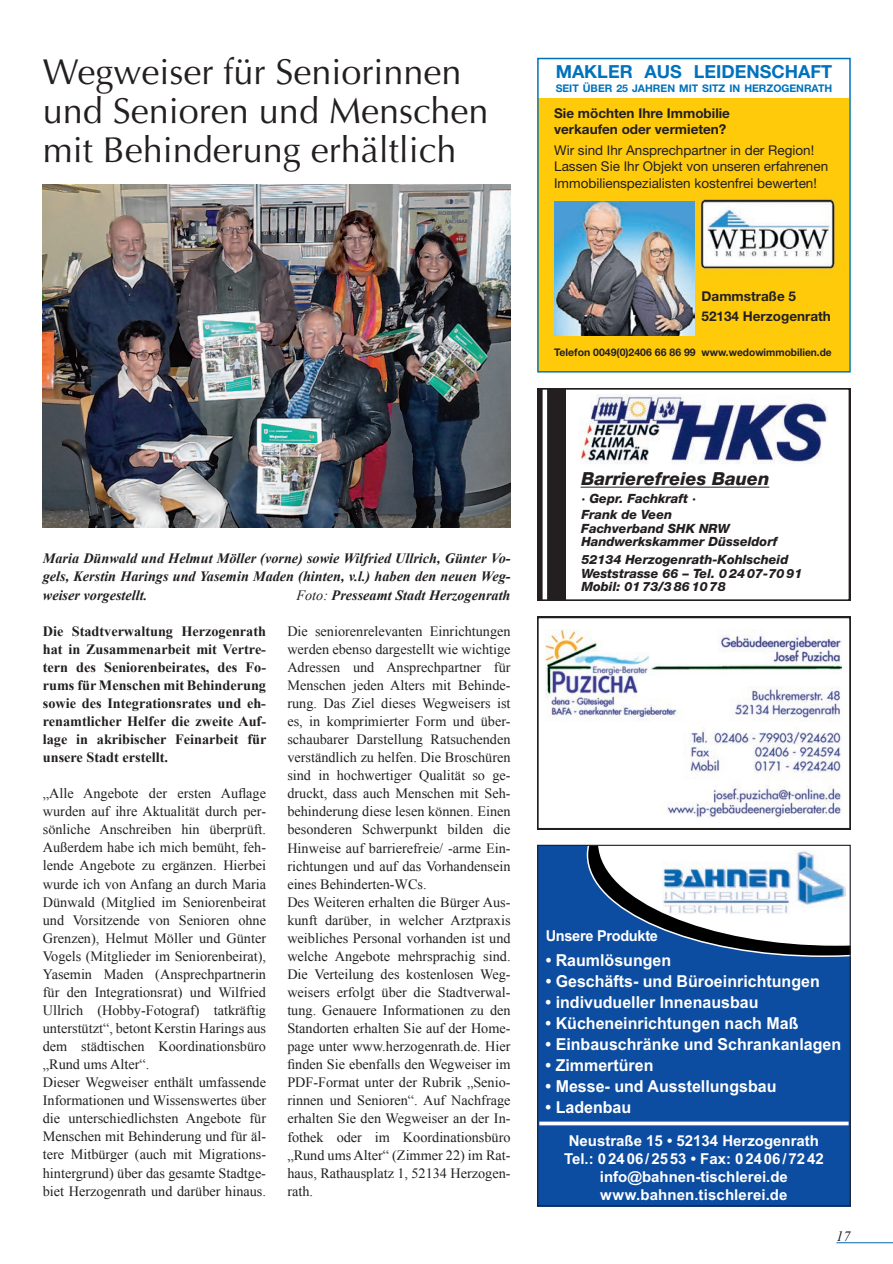
<style>
.page{position:relative;width:893px;height:1264px;background:#fff}
.page>*{position:absolute;margin:0;border:0;box-sizing:border-box;transform-origin:0 0}
.t1{font:36px/39px "Optima LT Std";color:#231f20}
.t2{font:700 18px "Helvetica Neue";color:#0072bc}
.t3{font:italic 800 18px "Helvetica Neue LT";color:#231f20}
.t4{font:700 16.5px "Arial";color:#fff}
.t5{font:700 15px/18px "Arial";color:#fff;text-align:center}
.t6{font:700 15px "Arial";letter-spacing:-.02em;color:#fff}
.t7{font:14.25px/18px "Times New Roman";color:#231f20}
.t8{font:700 14.25px/18px "Times New Roman";color:#231f20;text-align:justify}
.t9{font:italic 700 14.25px/18px "Times New Roman";color:#231f20;text-align:justify}
.t10{font:italic 14.25px "Times New Roman";color:#231f20}
.t11{font:13.5px/16.5px "Helvetica Neue LT";color:#231f20}
.t12{font:700 13.5px/16.5px "Helvetica Neue LT";color:#231f20}
.t13{font:italic 800 12.75px/13.5px "Helvetica Neue LT";color:#231f20}
.t14{font:700 10.5px "Helvetica Neue LT";color:#231f20}
.t15{font:700 10.5px "Helvetica Neue";color:#0072bc}
.s1{font-weight:400}
</style>
<div class="page">
<hr style="left:836px;top:1242px;width:57px;height:1px;background:#0166b3">
<img style="left:43px;top:184px;width:468px;height:343px">
<div style="left:539px;top:99px;width:310px;height:272px;background:#feca0a"></div>
<div style="left:537px;top:58px;width:314px;height:314px;border:2px solid #0072bc"></div>
<img style="left:697px;top:194px;width:139px;height:81px">
<img style="left:554px;top:201px;width:140px;height:134px">
<svg style="left:537px;top:616px;width:314px;height:213px"></svg>
<img style="left:545px;top:629px;width:297px;height:188px">
<div style="left:537px;top:844px;width:314px;height:362px;background:#0d4da1"></div>
<svg style="left:586px;top:846px;width:263px;height:111px"></svg>
<div style="left:537px;top:844px;width:314px;height:362px;border:1px solid #231f20"></div>
<svg style="left:539px;top:1121px;width:310px;height:4px"></svg>
<svg style="left:537px;top:388px;width:313px;height:213px"></svg>
<hr style="left:581px;top:487px;width:188px;height:1px;background:#231f20">
<img style="left:580px;top:394px;width:248px;height:72px">
<h1 class="t1" style="left:43px;top:53px;width:447px">Wegweiser für Seniorinnen und Senioren und Menschen mit Behinderung erhältlich</h1>
<p class="t2" style="left:556px;top:60px;width:278px">MAKLER AUS LEIDENSCHAFT</p>
<p class="t15" style="left:556px;top:81px;width:278px">SEIT ÜBER 25 JAHREN MIT SITZ IN HERZOGENRATH</p>
<p class="t12" style="left:554px;top:104px;width:177px">Sie möchten Ihre Immobilie verkaufen oder vermieten?</p>
<p class="t11" style="left:554px;top:142px;width:276px">Wir sind Ihr Ansprechpartner in der Region!<br>Lassen Sie Ihr Objekt von unseren erfahrenen<br>Immobilienspezialisten kostenfrei bewerten!</p>
<p class="t12" style="left:702px;top:285px;width:131px;line-height:20.7px">Dammstraße 5<br>52134 Herzogenrath</p>
<p class="t14" style="left:702px;top:345px;width:132px">www.wedowimmobilien.de</p>
<p class="t14" style="left:554px;top:345px;width:143px">Telefon 0049(0)2406 66 86 99</p>
<p class="t9" style="left:43px;top:549px;width:469px">Maria Dünwald und Helmut Möller (vorne) sowie Wilfried Ullrich, Günter Vo&shy;gels, Kerstin Harings und Yasemin Maden (hinten, v.l.) haben den neuen Weg&shy;weiser vorgestellt.</p>
<p class="t9" style="left:296px;top:585px;width:216px"><span class="s1">Foto:</span> Presseamt Stadt Herzogenrath</p>
<p class="t8" style="left:43px;top:621px;width:225px">Die Stadtverwaltung Herzogenrath hat in Zusammenarbeit mit Vertre&shy;tern des Seniorenbeirates, des Fo&shy;rums für Menschen mit Behinderung sowie des Integrationsrates und eh&shy;renamtlicher Helfer die zweite Auf&shy;lage in akribischer Feinarbeit für unsere Stadt erstellt.</p>
<p class="t7" style="left:43px;top:784px;width:225px">„Alle Angebote der ersten Auflage wurden auf ihre Aktualität durch per&shy;sönliche Anschreiben hin überprüft.<br>Außerdem habe ich mich bemüht, feh&shy;lende Angebote zu ergänzen. Hierbei wurde ich von Anfang an durch Maria Dünwald (Mitglied im Seniorenbeirat und Vorsitzende von Senioren ohne Grenzen), Helmut Möller und Günter Vogels (Mitglieder im Seniorenbeirat), Yasemin Maden (Ansprechpartnerin für den Integrationsrat) und Wilfried Ullrich (Hobby-Fotograf) tatkräftig unterstützt“, betont Kerstin Harings aus dem städtischen Koordinationsbüro „Rund ums Alter“.<br>Dieser Wegweiser enthält umfassende Informationen und Wissenswertes über die unterschiedlichsten Angebote für Menschen mit Behinderung und für äl&shy;tere Mitbürger (auch mit Migrations&shy;hintergrund) über das gesamte Stadtge&shy;biet Herzogenrath und darüber hinaus.</p>
<p class="t7" style="left:287px;top:621px;width:225px">Die seniorenrelevanten Einrichtungen werden ebenso dargestellt wie wichtige Adressen und Ansprechpartner für Menschen jeden Alters mit Behinde&shy;rung. Das Ziel dieses Wegweisers ist es, in komprimierter Form und über&shy;schaubarer Darstellung Ratsuchenden verständlich zu helfen. Die Broschüren sind in hochwertiger Qualität so ge&shy;druckt, dass auch Menschen mit Seh&shy;behinderung diese lesen können. Einen besonderen Schwerpunkt bilden die Hinweise auf barrierefreie/ -arme Ein&shy;richtungen und auf das Vorhandensein eines Behinderten-WCs.<br>Des Weiteren erhalten die Bürger Aus&shy;kunft darüber, in welcher Arztpraxis weibliches Personal vorhanden ist und welche Angebote mehrsprachig sind.<br>Die Verteilung des kostenlosen Weg&shy;weisers erfolgt über die Stadtverwal&shy;tung. Genauere Informationen zu den Standorten erhalten Sie auf der Home&shy;page unter www.herzogenrath.de. Hier finden Sie ebenfalls den Wegweiser im PDF-Format unter der Rubrik „Senio&shy;rinnen und Senioren“. Auf Nachfrage erhalten Sie den Wegweiser an der In&shy;fothek oder im Koordinationsbüro „Rund ums Alter“ (Zimmer 22) im Rat&shy;haus, Rathausplatz 1, 52134 Herzogen&shy;rath.</p>
<p class="t3" style="left:581px;top:468px;width:190px">Barrierefreies Bauen</p>
<p class="t13" style="left:581px;top:490px;width:116px;line-height:16.5px">· Gepr. Fachkraft ·<br>Frank de Veen</p>
<p class="t13" style="left:581px;top:521px;width:198px">Fachverband SHK NRW<br>Handwerkskammer Düsseldorf</p>
<p class="t13" style="left:581px;top:553px;width:223px">52134 Herzogenrath-Kohlscheid<br>Weststrasse 66 – Tel. 0 24 07-70 91<br>Mobil: 01 73/3 86 10 78</p>
<p class="t6" style="left:546px;top:925px;width:114px">Unsere Produkte</p>
<p class="t4" style="left:546px;top:949px;width:127px">• Raumlösungen</p>
<p class="t4" style="left:546px;top:970px;width:276px">• Geschäfts- und Büroeinrichtungen</p>
<p class="t4" style="left:546px;top:991px;width:214px">• indivudueller Innenausbau</p>
<p class="t4" style="left:546px;top:1012px;width:254px">• Kücheneinrichtungen nach Maß</p>
<p class="t4" style="left:546px;top:1033px;width:297px">• Einbauschränke und Schrankanlagen</p>
<p class="t4" style="left:546px;top:1054px;width:109px">• Zimmertüren</p>
<p class="t4" style="left:546px;top:1075px;width:232px">• Messe- und Ausstellungsbau</p>
<p class="t4" style="left:546px;top:1096px;width:87px">• Ladenbau</p>
<p class="t5" style="left:564px;top:1132px;width:261px">Neustraße 15 • 52134 Herzogenrath<br>Tel.: 0 24 06/ 25 53 • Fax: 0 24 06/ 72 42 info@bahnen-tischlerei.de www.bahnen.tischlerei.de</p>
<p class="t10" style="left:836px;top:1225px;width:16px">17</p>
</div>
